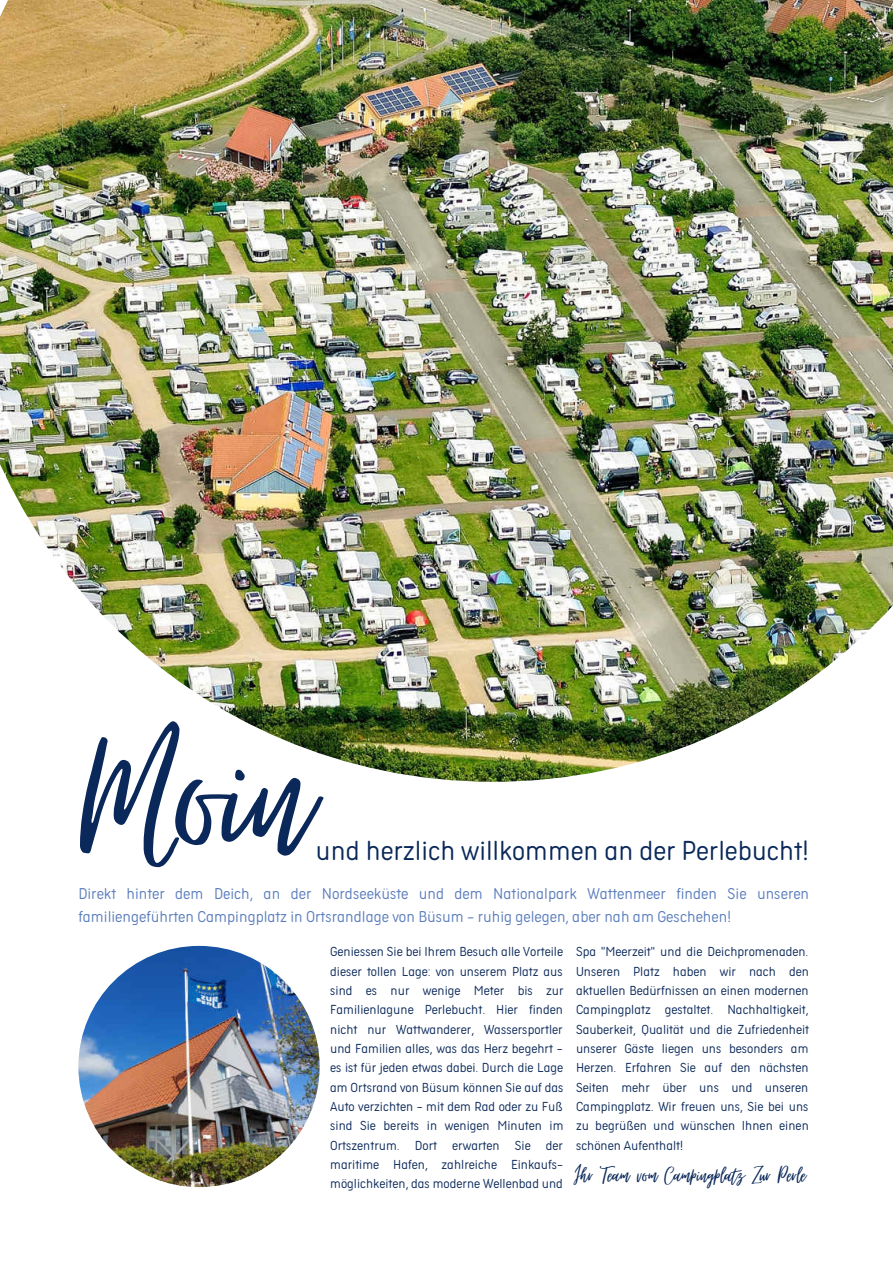
<style>
.page{position:relative;width:893px;height:1264px;background:#fff}
.page>*{position:absolute;margin:0;border:0;box-sizing:border-box;transform-origin:0 0}
.t1{font:233.85px "Virtual";color:#0a2859}
.t2{font:300 30px "Aristotelica Pro Cnd Txt";color:#0a2859}
.t3{font:28.5px "Virtual";color:#0a2859}
.t4{font:300 17.25px/23.5px "Aristotelica Pro Cnd Txt";color:#5a7dbd}
.t5{font:300 14.25px/19.4px "Aristotelica Pro Cnd Txt";color:#0a2859;text-align:justify}
</style>
<div class="page">
<img style="left:78px;top:945px;width:241px;height:242px;border-radius:50%">
<img style="left:0;top:0;width:892px;height:781px">
<h1 class="t1" style="left:83px;top:678px;width:230px">Moin</h1>
<h2 class="t2" style="left:315px;top:827px;width:494px">und herzlich willkommen an der Perlebucht!</h2>
<p class="t4" style="left:78px;top:880px;width:732px">Direkt hinter dem Deich, an der Nordseeküste und dem Nationalpark Wattenmeer finden Sie unseren familiengeführten Campingplatz in Ortsrandlage von Büsum - ruhig gelegen, aber nah am Geschehen!</p>
<p class="t5" style="left:330px;top:941px;width:235px">Geniessen Sie bei Ihrem Besuch alle Vorteile dieser tollen Lage: von unserem Platz aus sind es nur wenige Meter bis zur Familienlagune Perlebucht. Hier finden nicht nur Wattwanderer, Wassersportler und Familien alles, was das Herz begehrt - es ist für jeden etwas dabei. Durch die Lage am Ortsrand von Büsum können Sie auf das Auto verzichten - mit dem Rad oder zu Fuß sind Sie bereits in wenigen Minuten im Ortszentrum. Dort erwarten Sie der maritime Hafen, zahlreiche Einkaufs&shy;möglichkeiten, das moderne Wellenbad und</p>
<p class="t5" style="left:576px;top:941px;width:235px">Spa "Meerzeit" und die Deichpromenaden.<br>Unseren Platz haben wir nach den aktuellen Bedürfnissen an einen modernen Campingplatz gestaltet. Nachhaltigkeit, Sauberkeit, Qualität und die Zufriedenheit unserer Gäste liegen uns besonders am Herzen. Erfahren Sie auf den nächsten Seiten mehr über uns und unseren Campingplatz. Wir freuen uns, Sie bei uns zu begrüßen und wünschen Ihnen einen schönen Aufenthalt!</p>
<h3 class="t3" style="left:574px;top:1160px;width:233px">Ihr Team vom Campingplatz Zur Perle</h3>
</div>
